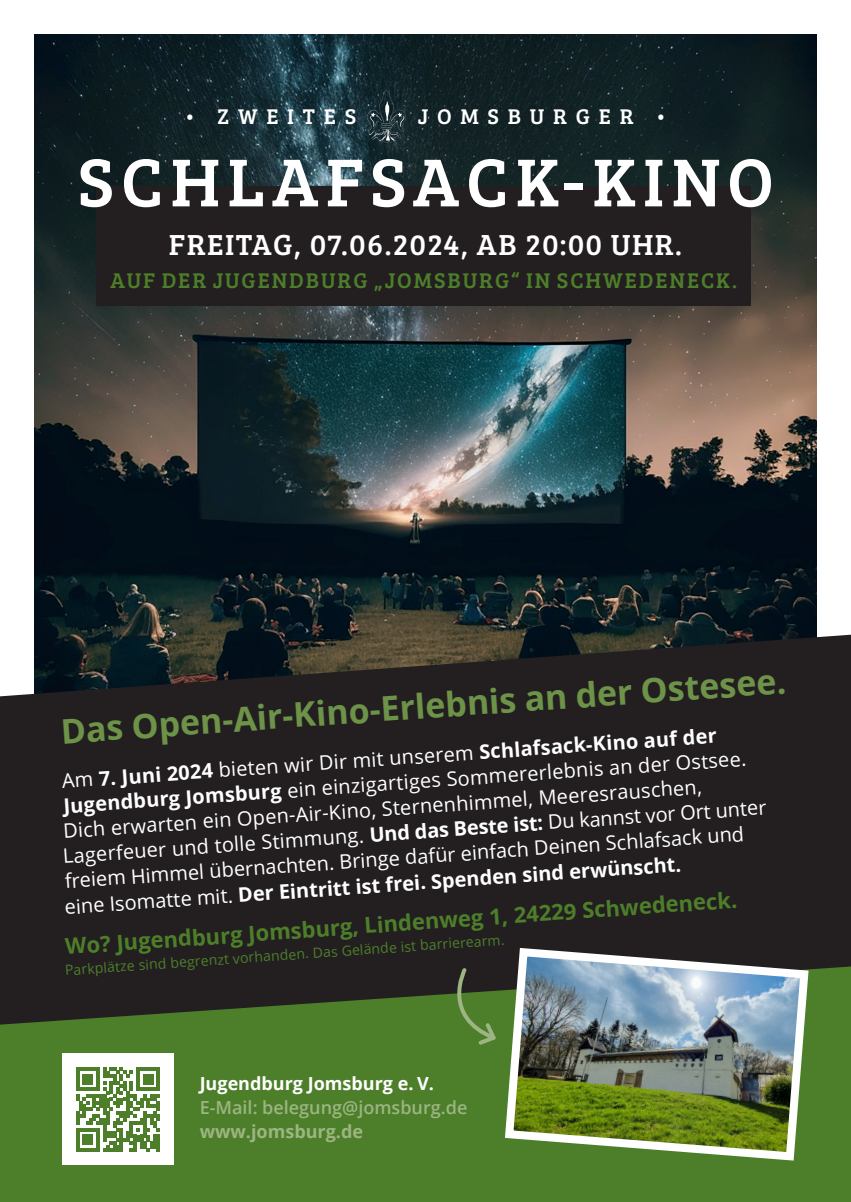
<style>
.page{position:relative;width:851px;height:1202px;background:#fff}
.page>*{position:absolute;margin:0;border:0;box-sizing:border-box;transform-origin:0 0}
.t1{font:70px "Bree Serif";letter-spacing:.1em;color:#fff}
.t2{font:700 34px "Open Sans";color:#6c9348}
.t3{font:30px "Bree Serif";letter-spacing:.05em;color:#fff}
.t4{font:700 22px "Open Sans";color:#4d7f2a}
.t5{font:22px "Bree Serif";letter-spacing:.09em;color:#4d7f2a}
.t6{font:22px "Bree Serif";letter-spacing:.4em;color:#fff}
.t7{font:20px/25.4px "Open Sans";color:#fff}
.t8{font:600 18px "Open Sans";color:#9cb582}
.t9{font:700 18px "Open Sans";color:#fff}
.t10{font:700 18px "Open Sans";color:#9cb582}
.t11{font:14px "Open Sans";color:#4d7f2a}
.s1{font-weight:700}
</style>
<div class="page">
<img style="left:34px;top:34px;width:782px;height:601px">
<svg style="left:0;top:635px;width:850px;height:331px;fill:#231f20"></svg>
<div style="left:96px;top:187px;width:655px;height:119px;background:#231f20"></div>
<svg style="left:0;top:966px;width:850px;height:236px;fill:#4d7f2a"></svg>
<div style="left:62px;top:1054px;width:111px;height:111px;background:#fff"></div>
<svg style="left:76px;top:1067px;width:84px;height:84px"></svg>
<svg style="left:367px;top:90px;width:38px;height:55px"></svg>
<img style="left:500px;top:944px;width:312px;height:221px">
<svg style="left:441px;top:966px;width:58px;height:82px"></svg>
<p class="t6" style="left:184px;top:100px;width:173px">• ZWEITES</p>
<p class="t6" style="left:418px;top:100px;width:250px">JOMSBURGER •</p>
<p class="t1" style="left:77px;top:131px;width:697px">SCHLAFSACK-KINO</p>
<p class="t3" style="left:169px;top:223px;width:514px">FREITAG, 07.06.2024, AB 20:00 UHR.</p>
<p class="t5" style="left:111px;top:264px;width:627px">AUF DER JUGENDBURG „JOMSBURG“ IN SCHWEDENECK.</p>
<p class="t2" style="left:59px;top:707px;width:728px;rotate:-4deg">Das Open-Air-Kino-Erlebnis an der Ostesee.</p>
<p class="t7" style="left:61px;top:768px;width:685px;rotate:-4deg">Am <span class="s1">7. Juni 2024</span> bieten wir Dir mit unserem <span class="s1">Schlafsack-Kino auf der<br>Jugendburg Jomsburg</span> ein einzigartiges Sommererlebnis an der Ostsee.</p>
<p class="t7" style="left:58px;top:818px;width:708px;rotate:-4deg">Dich erwarten ein Open-Air-Kino, Sternenhimmel, Meeresrauschen, Lagerfeuer und tolle Stimmung. <span class="s1">Und das Beste ist:</span> Du kannst vor Ort unter freiem Himmel übernachten. Bringe dafür einfach Deinen Schlafsack und eine Isomatte mit. <span class="s1">Der Eintritt ist frei. Spenden sind erwünscht.</span></p>
<p class="t4" style="left:64px;top:931px;width:674px;rotate:-4deg">Wo? Jugendburg Jomsburg, Lindenweg 1, 24229 Schwedeneck.</p>
<p class="t11" style="left:64px;top:961px;width:442px;rotate:-4deg">Parkplätze sind begrenzt vorhanden. Das Gelände ist barrierearm.</p>
<p class="t9" style="left:200px;top:1071px;width:236px">Jugendburg Jomsburg e. V.</p>
<p class="t8" style="left:200px;top:1095px;width:269px">E-Mail: belegung@jomsburg.de</p>
<p class="t10" style="left:200px;top:1119px;width:165px">www.jomsburg.de</p>
</div>
